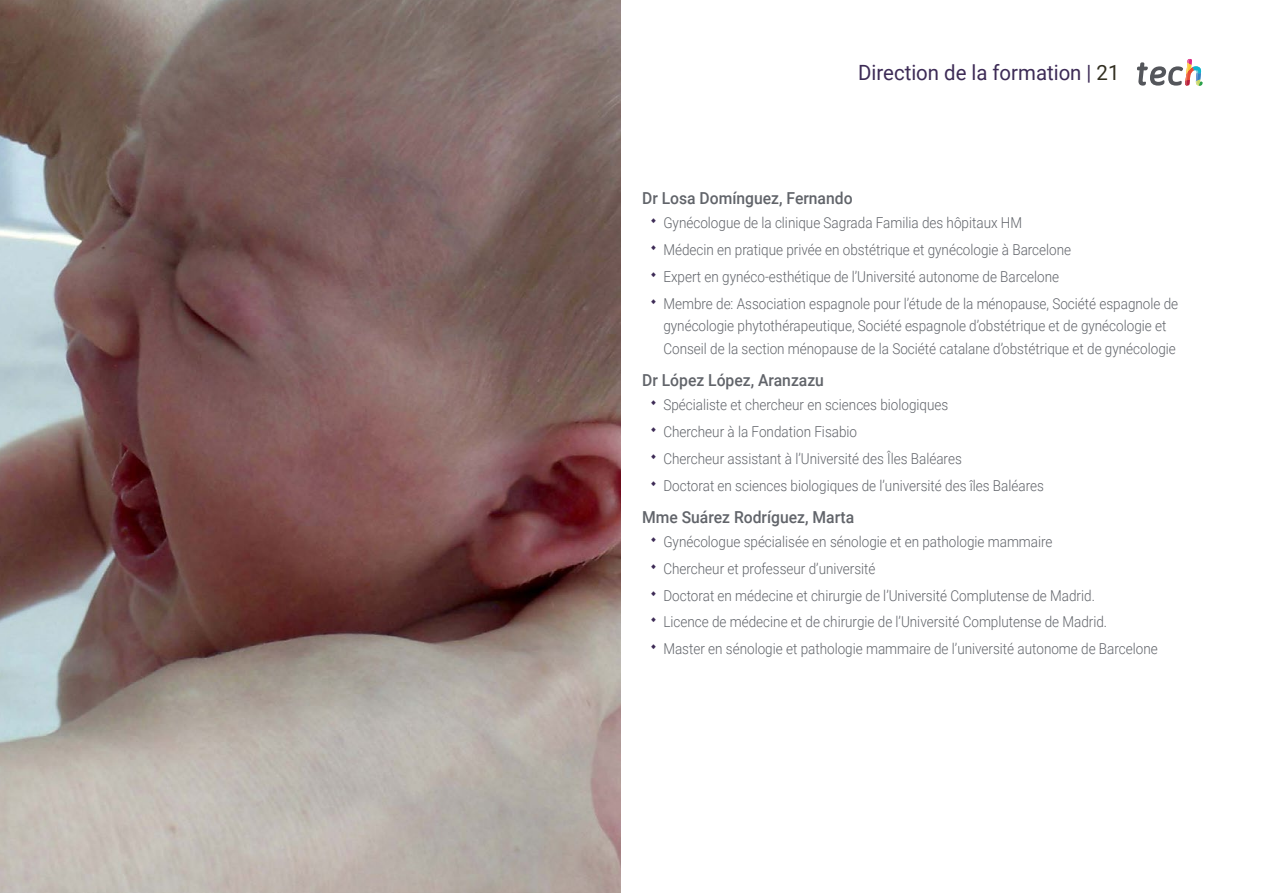
<style>
.page{position:relative;width:1263px;height:893px;background:#fff}
.page>*{position:absolute;margin:0;border:0;box-sizing:border-box;transform-origin:0 0}
.t1{font:21px "Roboto";color:#3d2b56}
.t2{font:500 16.5px "Roboto";color:#61646a;scale:.95 1}
.t3{font:300 15px/26.7px "Roboto";color:#61646a;scale:.9 1}
.s1{color:#312e20}
</style>
<div class="page">
<svg style="left:1137px;top:59px;width:65px;height:27px"></svg>
<img style="left:0;top:0;width:621px;height:893px">
<h1 class="t1" style="left:858px;top:57px;width:263px">Direction de la formation | <span class="s1">21</span></h1>
<p class="t2" style="left:642px;top:186px;width:223px">Dr Losa Domínguez, Fernando</p>
<p class="t3" style="left:663px;top:209px;width:574px">Gynécologue de la clinique Sagrada Familia des hôpitaux HM<br>Médecin en pratique privée en obstétrique et gynécologie à Barcelone<br>Expert en gynéco-esthétique de l’Université autonome de Barcelone<br>Membre de: Association espagnole pour l’étude de la ménopause, Société espagnole de</p>
<p class="t3" style="left:663px;top:314px;width:571px;line-height:22.5px">gynécologie phytothérapeutique, Société espagnole d’obstétrique et de gynécologie et<br>Conseil de la section ménopause de la Société catalane d’obstétrique et de gynécologie</p>
<p class="t2" style="left:642px;top:368px;width:193px">Dr López López, Aranzazu</p>
<p class="t3" style="left:663px;top:391px;width:424px">Spécialiste et chercheur en sciences biologiques<br>Chercheur à la Fondation Fisabio<br>Chercheur assistant à l’Université des Îles Baléares<br>Doctorat en sciences biologiques de l’université des îles Baléares</p>
<p class="t2" style="left:642px;top:505px;width:225px">Mme Suárez Rodríguez, Marta</p>
<p class="t3" style="left:663px;top:528px;width:551px">Gynécologue spécialisée en sénologie et en pathologie mammaire<br>Chercheur et professeur d’université<br>Doctorat en médecine et chirurgie de l’Université Complutense de Madrid.<br>Licence de médecine et de chirurgie de l’Université Complutense de Madrid.<br>Master en sénologie et pathologie mammaire de l’université autonome de Barcelone</p>
</div>
